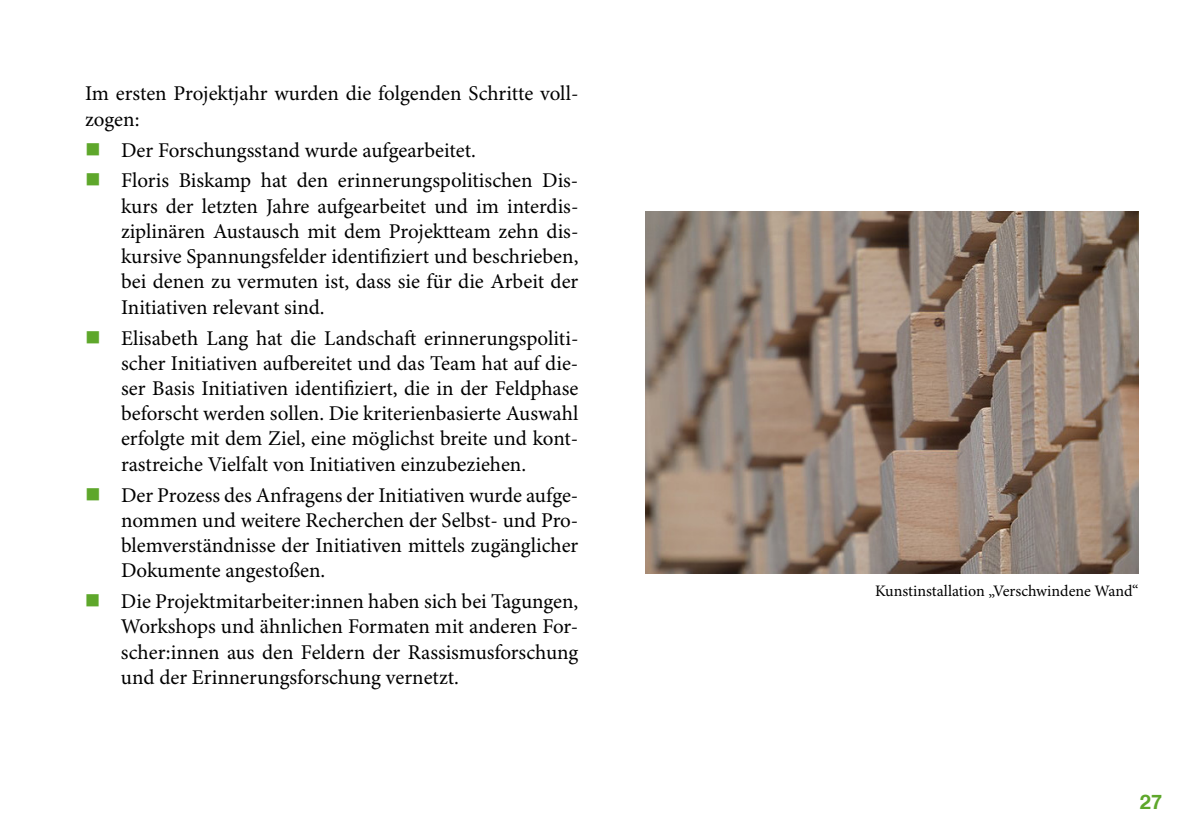
<style>
.page{position:relative;width:1191px;height:840px;background:#fff}
.page>*{position:absolute;margin:0;border:0;box-sizing:border-box;transform-origin:0 0}
.t1{font:21px/25.2px "Minion Pro";color:#000;text-align:justify}
.t2{font:700 20px "Helvetica Neue LT Com";color:#5ea72b}
.t3{font:16px "Minion Pro";letter-spacing:-.005em;color:#000}
</style>
<div class="page">
<img style="left:645px;top:211px;width:493px;height:362px">
<p class="t1" style="left:85px;top:82px;width:495px">Im ersten Projektjahr wurden die folgenden Schritte voll&shy;zogen:</p>
<p class="t1" style="left:121px;top:135px;width:459px;line-height:30.8px">Der Forschungsstand wurde aufgearbeitet.<br>Floris Biskamp hat den erinnerungspolitischen Dis-</p>
<p class="t1" style="left:121px;top:194px;width:459px">kurs der letzten Jahre aufgearbeitet und im interdis&shy;ziplinären Austausch mit dem Projektteam zehn dis&shy;kursive Spannungsfelder identifiziert und beschrieben, bei denen zu vermuten ist, dass sie für die Arbeit der Initiativen relevant sind.</p>
<p class="t1" style="left:121px;top:326px;width:459px">Elisabeth Lang hat die Landschaft erinnerungspoliti&shy;scher Initiativen aufbereitet und das Team hat auf die&shy;ser Basis Initiativen identifiziert, die in der Feldphase beforscht werden sollen. Die kriterienbasierte Auswahl erfolgte mit dem Ziel, eine möglichst breite und kont&shy;rastreiche Vielfalt von Initiativen einzubeziehen.</p>
<p class="t1" style="left:121px;top:483px;width:459px">Der Prozess des Anfragens der Initiativen wurde aufge&shy;nommen und weitere Recherchen der Selbst- und Pro&shy;blemverständnisse der Initiativen mittels zugänglicher Dokumente angestoßen.</p>
<p class="t1" style="left:121px;top:589px;width:459px">Die Projektmitarbeiter:innen haben sich bei Tagungen, Workshops und ähnlichen Formaten mit anderen For&shy;scher:innen aus den Feldern der Rassismusforschung und der Erinnerungsforschung vernetzt.</p>
<p class="t3" style="left:875px;top:581px;width:265px">Kunstinstallation „Verschwindene Wand“</p>
<p class="t2" style="left:1140px;top:788px;width:24px">27</p>
</div>
